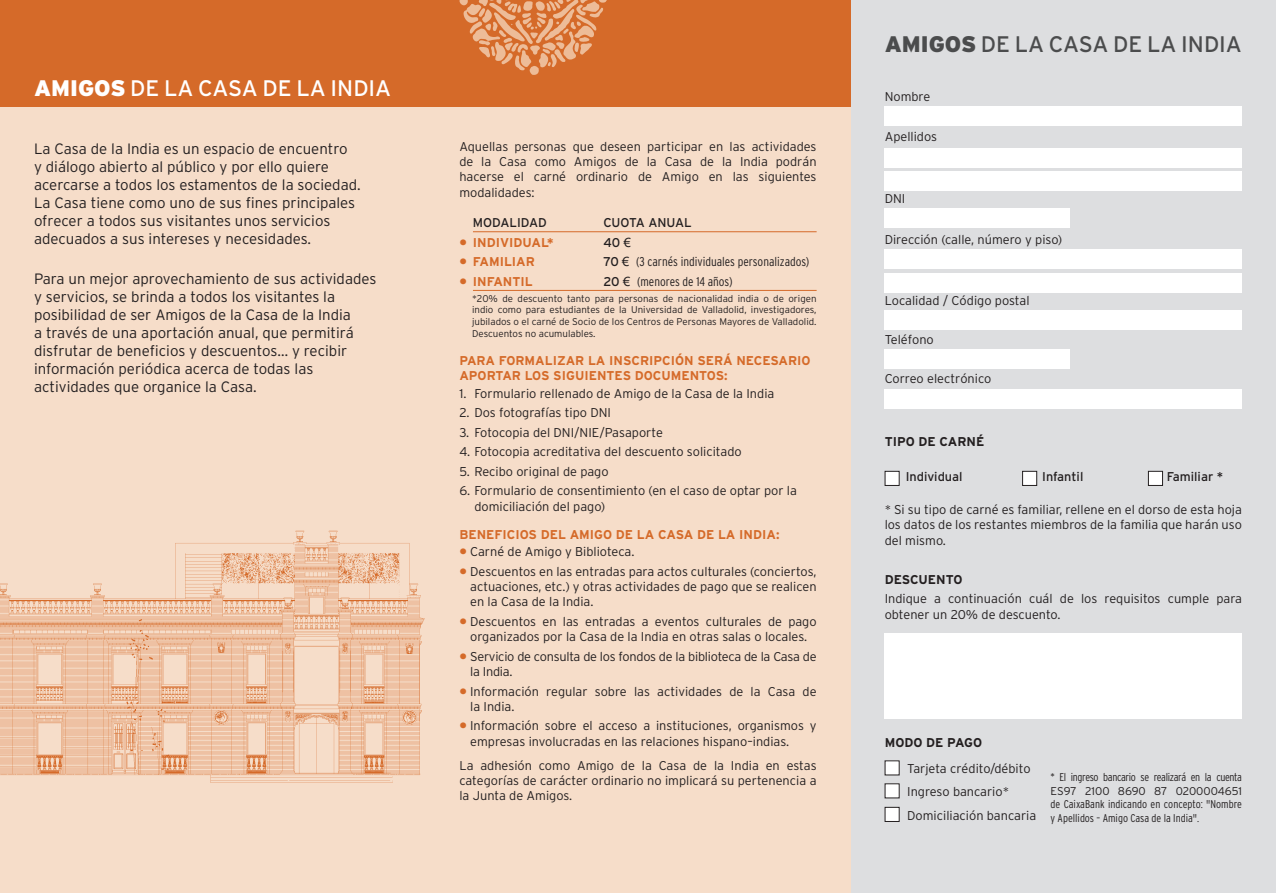
<style>
.page{position:relative;width:1276px;height:893px;background:#fff}
.page>*{position:absolute;margin:0;border:0;box-sizing:border-box;transform-origin:0 0}
.t1{font:22.5px "Interstate";color:#fff}
.t2{font:22.5px "Interstate";color:#4b4c4d}
.t3{font:300 15px/18px "Interstate";color:#231f20}
.t4{font:300 12.75px/15.3px "Interstate";color:#231f20}
.t5{font:700 12.75px "Interstate";color:#d56a29}
.t6{font:300 12.75px/15.3px "Interstate";letter-spacing:-.02em;color:#231f20}
.t7{font:300 condensed 12.75px "Interstate";color:#231f20}
.t8{font:12.75px "Interstate";color:#231f20}
.t9{font:700 12.75px "Interstate";color:#231f20}
.t10{font:300 condensed 11.25px/13.5px "Interstate";color:#231f20}
.t11{font:300 condensed 11.25px "Interstate";letter-spacing:-.03em;color:#231f20}
.t12{font:300 11.25px "Interstate";color:#231f20}
.t13{font:300 9.75px/11.7px "Interstate";color:#231f20;text-align:justify}
.s1{font-weight:900}
.s2{font-family:"Arial"}
.s3{font-weight:400;font-stretch:normal}
.s4{font-family:"Arial";font-weight:400;font-stretch:normal}
.s5{font-weight:900;color:#d56a29}
</style>
<div class="page">
<div style="left:850px;top:0;width:426px;height:893px;background:#dddee0"></div>
<div style="left:0;top:106px;width:850px;height:787px;background:#f6ddc9"></div>
<hr style="left:473px;top:231px;width:343px;height:1px;background:#d56a29">
<hr style="left:473px;top:290px;width:343px;height:1px;background:#d56a29">
<div style="left:0;top:0;width:850px;height:106px;background:#d56a29"></div>
<img style="left:459px;top:0;width:148px;height:74px">
<div style="left:884px;top:106px;width:358px;height:19px;background:#fff"></div>
<div style="left:884px;top:148px;width:358px;height:19px;background:#fff"></div>
<div style="left:884px;top:171px;width:358px;height:20px;background:#fff"></div>
<div style="left:884px;top:208px;width:185px;height:19px;background:#fff"></div>
<div style="left:884px;top:250px;width:358px;height:19px;background:#fff"></div>
<div style="left:884px;top:273px;width:358px;height:19px;background:#fff"></div>
<div style="left:884px;top:310px;width:358px;height:20px;background:#fff"></div>
<div style="left:884px;top:350px;width:185px;height:19px;background:#fff"></div>
<div style="left:884px;top:389px;width:358px;height:19px;background:#fff"></div>
<div style="left:885px;top:471px;width:14px;height:14px;background:#fff"></div>
<div style="left:884px;top:471px;width:15px;height:15px;border:1px solid #231f20"></div>
<div style="left:1022px;top:471px;width:14px;height:14px;background:#fff"></div>
<div style="left:1022px;top:471px;width:15px;height:15px;border:1px solid #231f20"></div>
<div style="left:1148px;top:471px;width:14px;height:14px;background:#fff"></div>
<div style="left:1148px;top:471px;width:15px;height:15px;border:1px solid #231f20"></div>
<img style="left:0;top:530px;width:425px;height:253px">
<div style="left:885px;top:761px;width:14px;height:14px;background:#fff"></div>
<div style="left:885px;top:784px;width:14px;height:14px;background:#fff"></div>
<div style="left:885px;top:807px;width:14px;height:14px;background:#fff"></div>
<div style="left:884px;top:807px;width:15px;height:15px;border:1px solid #231f20"></div>
<div style="left:884px;top:634px;width:358px;height:85px;background:#fff"></div>
<h1 class="t1" style="left:34px;top:75px;width:359px"><span class="s1">AMIGOS</span> DE LA CASA DE LA INDIA</h1>
<p class="t3" style="left:34px;top:140px;width:328px">La Casa de la India es un espacio de encuentro<br>y diálogo abierto al público y por ello quiere acercarse a todos los estamentos de la sociedad.<br>La Casa tiene como uno de sus fines principales ofrecer a todos sus visitantes unos servicios adecuados a sus intereses y necesidades.</p>
<p class="t3" style="left:34px;top:270px;width:344px">Para un mejor aprovechamiento de sus actividades y servicios, se brinda a todos los visitantes la posibilidad de ser Amigos de la Casa de la India<br>a través de una aportación anual, que permitirá disfrutar de beneficios y descuentos… y recibir información periódica acerca de todas las actividades que organice la Casa.</p>
<p class="t4" style="left:459px;top:138px;width:359px;text-align:justify">Aquellas personas que deseen participar en las actividades de la Casa como Amigos de la Casa de la India podrán hacerse el carné ordinario de Amigo en las siguientes modalidades:</p>
<p class="t8" style="left:473px;top:215px;width:76px">MODALIDAD</p>
<p class="t8" style="left:603px;top:215px;width:90px">CUOTA ANUAL</p>
<p class="t5" style="left:459px;top:235px;width:27px"><span class="s1">•</span> INDIVIDUAL</p>
<p class="t5" style="left:547px;top:235px;width:8px">*</p>
<p class="t8" style="left:603px;top:235px;width:29px">40 <span class="s2">€</span></p>
<p class="t5" style="left:459px;top:255px;width:48px"><span class="s1">•</span>FAMILIA</p>
<p class="t5" style="left:526px;top:255px;width:11px">R</p>
<p class="t7" style="left:603px;top:255px;width:207px"><span class="s3">70</span> <span class="s4">€</span> (3 carnés individuales personalizados)</p>
<p class="t5" style="left:459px;top:274px;width:68px"><span class="s1">•</span> INFANTIL</p>
<p class="t7" style="left:603px;top:274px;width:131px"><span class="s3">20</span> <span class="s4">€</span> (menores de 14 años)</p>
<p class="t13" style="left:472px;top:292px;width:346px">*20% de descuento tanto para personas de nacionalidad india o de origen indio como para estudiantes de la Universidad de Valladolid, investigadores, jubilados o el carné de Socio de los Centros de Personas Mayores de Valladolid.<br>Descuentos no acumulables.</p>
<p class="t5" style="left:459px;top:353px;width:159px">PARA FORMALI ZAR LA INSC</p>
<p class="t5" style="left:640px;top:353px;width:16px">RIPCI</p>
<p class="t5" style="left:675px;top:353px;width:71px">ÓN SERÁ NECESA</p>
<p class="t5" style="left:788px;top:353px;width:16px">RIO</p>
<p class="t5" style="left:459px;top:369px;width:10px">APO</p>
<p class="t5" style="left:487px;top:369px;width:47px">RTAR LOS</p>
<p class="t5" style="left:553px;top:369px;width:30px">SIGUIEN</p>
<p class="t5" style="left:606px;top:369px;width:38px">TES DOCU</p>
<p class="t5" style="left:671px;top:369px;width:58px">MENTOS:</p>
<p class="t4" style="left:459px;top:385px;width:316px">1. Formulario rellenado de Amigo de la Casa de la India</p>
<p class="t4" style="left:459px;top:405px;width:153px">2. Dos fotografías tipo DNI</p>
<p class="t4" style="left:459px;top:424px;width:205px">3. Fotocopia del DNI/NIE/Pasaporte</p>
<p class="t4" style="left:459px;top:444px;width:284px">4. Fotocopia acreditativa del descuento solicitado</p>
<p class="t4" style="left:459px;top:464px;width:151px">5. Recibo original de pago</p>
<p class="t4" style="left:474px;top:483px;width:324px;text-indent:-15px">6. Formulario de consentimiento (en el caso de optar por la domiciliación del pago)</p>
<p class="t5" style="left:459px;top:527px;width:19px">BENE</p>
<p class="t5" style="left:494px;top:527px;width:16px">FICIOS</p>
<p class="t5" style="left:541px;top:527px;width:9px">DEL</p>
<p class="t5" style="left:569px;top:527px;width:107px">AMIGO DE LA CASA</p>
<p class="t5" style="left:697px;top:527px;width:56px">DE LA INDIA</p>
<p class="t5" style="left:776px;top:527px;width:5px">:</p>
<p class="t4" style="left:459px;top:544px;width:177px"><span class="s5">•</span> Carné de Amigo y Biblioteca.</p>
<p class="t4" style="left:470px;top:563px;width:348px;text-align:justify;text-indent:-11px"><span class="s5">•</span> Descuentos en las entradas para actos culturales (conciertos, actuaciones, etc.) y otras actividades de pago que se realicen en la Casa de la India.</p>
<p class="t4" style="left:459px;top:614px;width:359px;text-align:center"><span class="s5">•</span> Descuentos en las entradas a eventos culturales de pago organizados por la Casa de la India en otras salas o locales.</p>
<p class="t6" style="left:470px;top:648px;width:348px;text-indent:-11px"><span class="s5">•</span> Servicio de consulta de los fondos de la biblioteca de la Casa de la India.</p>
<p class="t4" style="left:470px;top:683px;width:348px;text-indent:-11px"><span class="s5">•</span> Información regular sobre las actividades de la Casa de la India.</p>
<p class="t4" style="left:470px;top:718px;width:348px;text-indent:-11px"><span class="s5">•</span> Información sobre el acceso a instituciones, organismos y empresas involucradas en las relaciones hispano–indias.</p>
<p class="t4" style="left:459px;top:757px;width:359px;text-align:justify">La adhesión como Amigo de la Casa de la India en estas categorías de carácter ordinario no implicará su pertenencia a la Junta de Amigos.</p>
<h1 class="t2" style="left:884px;top:32px;width:359px"><span class="s1">AMIGOS</span> DE LA CASA DE LA INDIA</h1>
<p class="t4" style="left:884px;top:89px;width:47px">Nombre</p>
<p class="t4" style="left:884px;top:128px;width:54px">Apellidos</p>
<p class="t4" style="left:884px;top:191px;width:22px">DNI</p>
<p class="t4" style="left:884px;top:231px;width:179px">Dirección (calle, número y piso)</p>
<p class="t4" style="left:884px;top:293px;width:146px">Localidad / Código postal</p>
<p class="t4" style="left:884px;top:332px;width:51px">Teléfono</p>
<p class="t4" style="left:884px;top:371px;width:108px">Correo electrónico</p>
<p class="t9" style="left:884px;top:435px;width:9px">TIPO</p>
<p class="t9" style="left:918px;top:435px;width:67px">DE CARNÉ</p>
<p class="t8" style="left:905px;top:470px;width:58px">Individual</p>
<p class="t8" style="left:1042px;top:470px;width:43px">Infantil</p>
<p class="t8" style="left:1166px;top:470px;width:58px">Familiar *</p>
<p class="t4" style="left:884px;top:502px;width:359px;text-align:justify">* Si su tipo de carné es familiar, rellene en el dorso de esta hoja los datos de los restantes miembros de la familia que harán uso del mismo.</p>
<p class="t9" style="left:884px;top:572px;width:19px">DESCUEN</p>
<p class="t9" style="left:946px;top:572px;width:17px">TO</p>
<p class="t4" style="left:884px;top:591px;width:359px">Indique a continuación cuál de los requisitos cumple para obtener un 20% de descuento.</p>
<p class="t9" style="left:884px;top:735px;width:11px">MODO</p>
<p class="t9" style="left:926px;top:735px;width:56px">DE PAGO</p>
<p class="t4" style="left:907px;top:756px;width:131px;line-height:23.7px">Tarjeta crédito/débito<br>Ingreso bancario*<br>Domiciliación bancaria</p>
<p class="t11" style="left:1050px;top:771px;width:193px">* El ingreso bancario se realizará en la cuenta</p>
<p class="t12" style="left:1050px;top:784px;width:193px">ES97 2100 8690 87 0200004651</p>
<p class="t10" style="left:1050px;top:797px;width:193px">de CaixaBank indicando en concepto: "Nombre y Apellidos – Amigo Casa de la India".</p>
</div>
